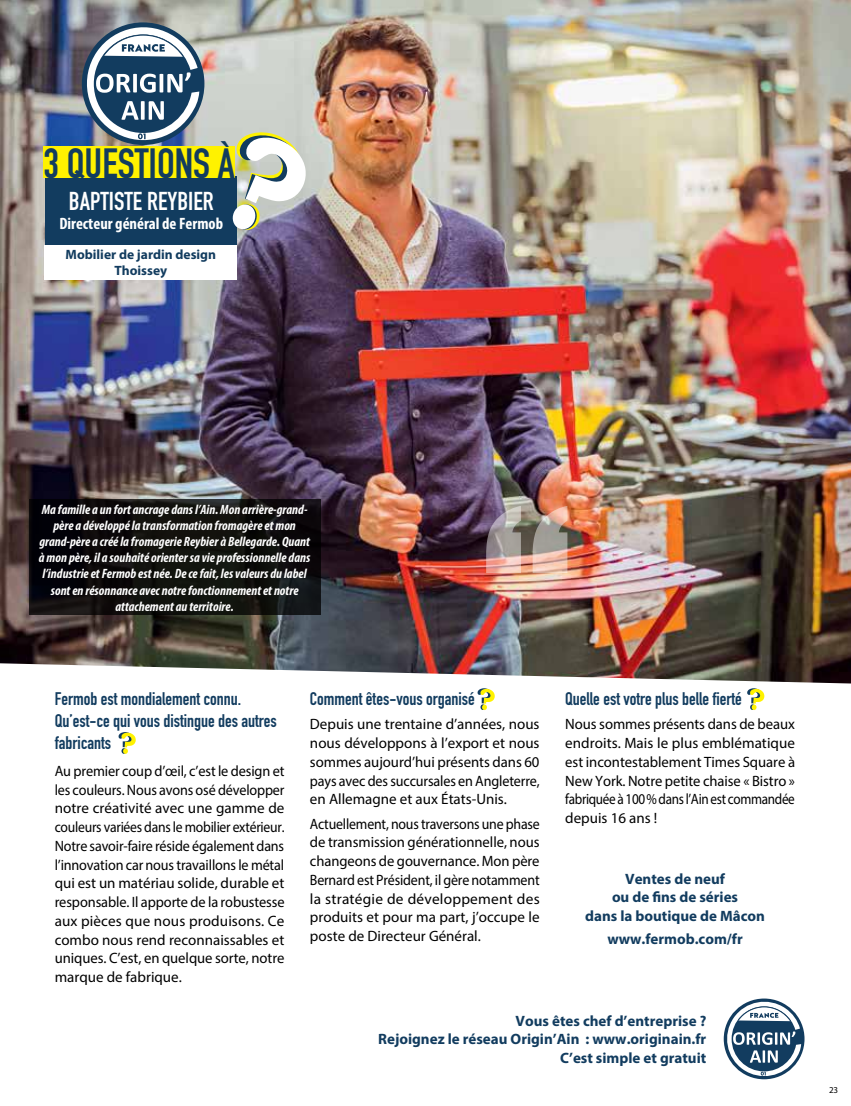
<style>
.page{position:relative;width:851px;height:1106px;background:#fff}
.page>*{position:absolute;margin:0;border:0;box-sizing:border-box;transform-origin:0 0}
.t1{font:41.7px "DIN Engschrift LT Pro";color:#123c5f}
.t2{font:25.5px "DIN Engschrift LT Pro";color:#fff}
.t3{font:18px/21.6px "DIN Engschrift LT Pro";color:#123c5f}
.t4{font:700 condensed 16.5px "Myriad Pro";color:#fff}
.t5{font:15px/18.8px "Myriad Pro";color:#000;text-align:justify;scale:.95 1}
.t6{font:15px/18.8px "Myriad Pro";color:#000;text-align:justify}
.t7{font:15px/18.8px "Myriad Pro";color:#000;text-align:justify;scale:.92 1}
.t8{font:700 15px/18.8px "Myriad Pro";color:#123c5f;text-align:right}
.t9{font:italic 700 condensed 13.5px/16.2px "Myriad Pro";color:#fff;text-align:center}
.t10{font:700 13.5px/16.2px "Myriad Pro";color:#123c5f;text-align:center}
.t11{font:9px "Myriad Pro";color:#000}
</style>
<div class="page">
<img style="left:0;top:0;width:850px;height:683px">
<svg style="left:723px;top:998px;width:78px;height:82px"></svg>
<svg style="left:79px;top:20px;width:120px;height:126px"></svg>
<div style="left:46px;top:176px;width:191px;height:68px;background:#123c5f"></div>
<div style="left:44px;top:146px;width:191px;height:32px;background:#fff200"></div>
<img style="left:232px;top:132px;width:74px;height:98px">
<svg style="left:118px;top:732px;width:18px;height:22px"></svg>
<svg style="left:477px;top:688px;width:17px;height:22px"></svg>
<svg style="left:747px;top:688px;width:17px;height:22px"></svg>
<div style="left:44px;top:244px;width:193px;height:35px;background:#fff"></div>
<img style="left:486px;top:506px;width:81px;height:67px">
<svg style="left:29px;top:499px;width:291px;height:116px;fill:#100f0c"></svg>
<h1 class="t1" style="left:44px;top:139px;width:193px">3 QUESTIONS À</h1>
<h2 class="t2" style="left:69px;top:186px;width:146px">BAPTISTE REYBIER</h2>
<p class="t4" style="left:59px;top:213px;width:165px">Directeur général de Fermob</p>
<p class="t10" style="left:66px;top:246px;width:152px">Mobilier de jardin design<br>Thoissey</p>
<p class="t9" style="left:39px;top:500px;width:273px">Ma famille a un fort ancrage dans l’Ain. Mon arrière-grand&shy;père a développé la transformation fromagère et mon grand-père a créé la fromagerie Reybier à Bellegarde. Quant à mon père, il a souhaité orienter sa vie professionnelle dans l’industrie et Fermob est née. De ce fait, les valeurs du label sont en résonnance avec notre fonctionnement et notre attachement au territoire.</p>
<p class="t3" style="left:55px;top:688px;width:224px">Fermob est mondialement connu.<br>Qu’est-ce qui vous distingue des autres fabricants</p>
<p class="t5" style="left:55px;top:761px;width:243px">Au premier coup d’œil, c’est le design et les couleurs. Nous avons osé développer notre créativité avec une gamme de couleurs variées dans le mobilier extérieur.<br>Notre savoir-faire réside également dans l’innovation car nous travaillons le métal qui est un matériau solide, durable et responsable. Il apporte de la robustesse aux pièces que nous produisons. Ce combo nous rend reconnaissables et uniques. C’est, en quelque sorte, notre marque de fabrique.</p>
<p class="t3" style="left:310px;top:688px;width:166px">Comment êtes-vous organisé</p>
<p class="t6" style="left:310px;top:714px;width:231px">Depuis une trentaine d’années, nous nous développons à l’export et nous sommes aujourd’hui présents dans 60 pays avec des succursales en Angleterre, en Allemagne et aux États-Unis.</p>
<p class="t7" style="left:310px;top:814px;width:251px">Actuellement, nous traversons une phase de transmission générationnelle, nous changeons de gouvernance. Mon père Bernard est Président, il gère notamment la stratégie de développement des produits et pour ma part, j’occupe le poste de Directeur Général.</p>
<p class="t3" style="left:565px;top:688px;width:178px">Quelle est votre plus belle fierté</p>
<p class="t6" style="left:565px;top:714px;width:231px">Nous sommes présents dans de beaux endroits. Mais le plus emblématique est incontestablement Times Square à New York. Notre petite chaise « Bistro » fabriquée à 100% dans l’Ain est commandée depuis 16 ans !</p>
<p class="t8" style="left:585px;top:868px;width:181px;text-align:center">Ventes de neuf<br>ou de fins de séries<br>dans la boutique de Mâcon</p>
<p class="t8" style="left:607px;top:929px;width:137px">www.fermob.com/fr</p>
<p class="t8" style="left:378px;top:1010px;width:329px">Vous êtes chef d’entreprise ?<br>Rejoignez le réseau Origin’Ain : www.originain.fr<br>C’est simple et gratuit</p>
<p class="t11" style="left:828px;top:1084px;width:11px">23</p>
</div>
